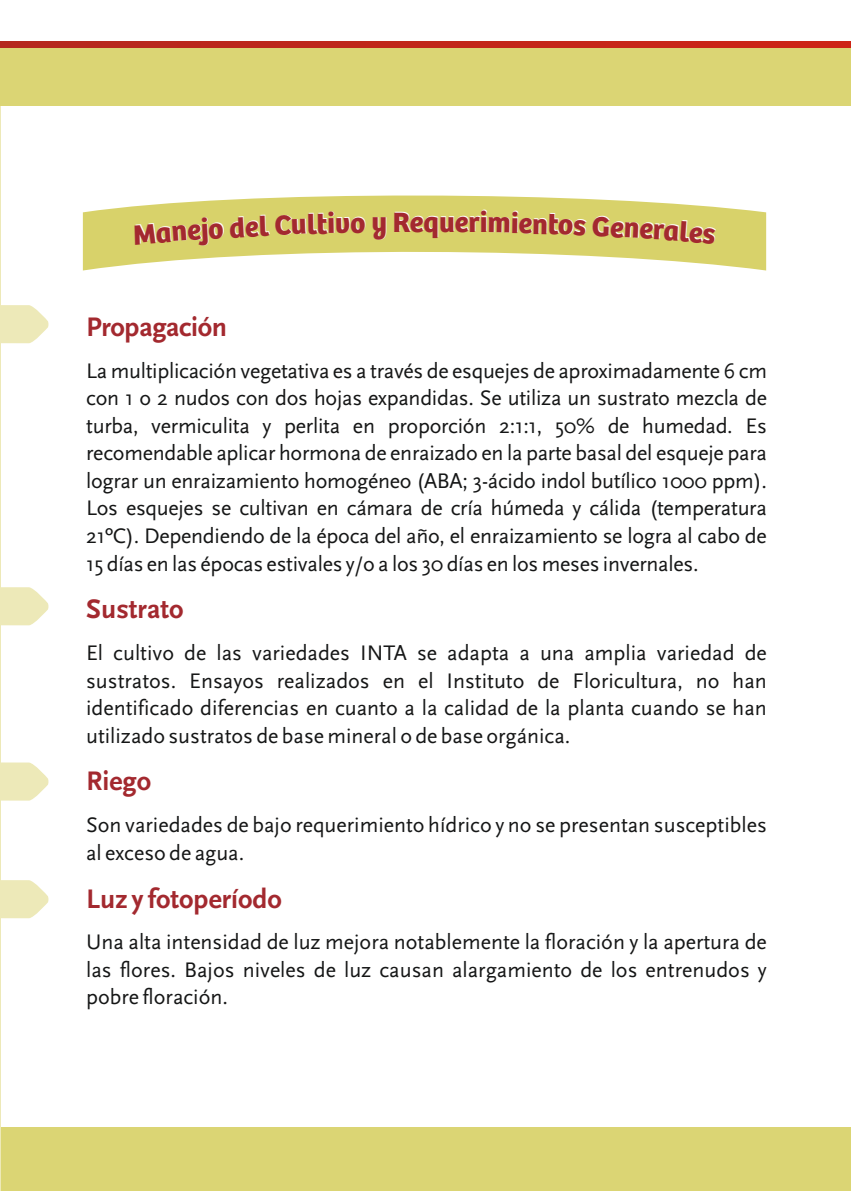
<style>
.page{position:relative;width:851px;height:1191px;background:#fff}
.page>*{position:absolute;margin:0;border:0;box-sizing:border-box;transform-origin:0 0}
.t1{font:700 29px "Bree";color:#a3292f}
.t2{font:700 28px "Scala Sans Pro";color:#a3292f}
.t3{font:22px/27.6px "Scala Sans Pro";color:#151616;text-align:justify}
</style>
<div class="page">
<div style="left:0;top:1127px;width:850px;height:64px;background:#dbd574"></div>
<svg style="left:83px;top:195px;width:683px;height:75px;fill:#d8d26a"></svg>
<hr style="left:0;top:45px;width:1px;height:1146px;background:#ede9b8">
<svg style="left:1px;top:305px;width:48px;height:38px"></svg>
<svg style="left:1px;top:587px;width:48px;height:38px"></svg>
<svg style="left:1px;top:762px;width:48px;height:38px"></svg>
<svg style="left:1px;top:880px;width:48px;height:38px"></svg>
<div style="left:0;top:42px;width:850px;height:64px;background:#dbd574"></div>
<div style="left:0;top:42px;width:850px;height:5px;background:#c1271a"></div>
<svg style="left:134px;top:223px;width:52px;height:21px"></svg>
<svg style="left:260px;top:215px;width:46px;height:21px"></svg>
<svg style="left:558px;top:216px;width:51px;height:21px"></svg>
<svg style="left:680px;top:220px;width:35px;height:24px"></svg>
<h1 class="t1" style="left:187px;top:219px;width:73px;rotate:-3deg">ejo de</h1>
<h1 class="t1" style="left:307px;top:213px;width:60px;rotate:-1deg">ltivo</h1>
<h1 class="t1" style="left:371px;top:211px;width:118px">y Requeri</h1>
<h1 class="t1" style="left:488px;top:212px;width:72px;rotate:1deg">mient</h1>
<h1 class="t1" style="left:611px;top:216px;width:71px;rotate:3deg">enera</h1>
<p class="t2" style="left:86px;top:315px;width:142px">Propagación</p>
<p class="t3" style="left:86px;top:358px;width:682px">La multiplicación vegetativa es a través de esquejes de aproximadamente 6 cm con 1 o 2 nudos con dos hojas expandidas. Se utiliza un sustrato mezcla de turba, vermiculita y perlita en proporción 2:1:1, 50% de humedad. Es recomendable aplicar hormona de enraizado en la parte basal del esqueje para lograr un enraizamiento homogéneo (ABA; 3-ácido indol butílico 1000 ppm).<br>Los esquejes se cultivan en cámara de cría húmeda y cálida (temperatura 21ºC). Dependiendo de la época del año, el enraizamiento se logra al cabo de 15 días en las épocas estivales y/o a los 30 días en los meses invernales.</p>
<p class="t2" style="left:86px;top:597px;width:99px">Sustrato</p>
<p class="t3" style="left:86px;top:641px;width:682px">El cultivo de las variedades INTA se adapta a una amplia variedad de sustratos. Ensayos realizados en el Instituto de Floricultura, no han identificado diferencias en cuanto a la calidad de la planta cuando se han utilizado sustratos de base mineral o de base orgánica.</p>
<p class="t2" style="left:86px;top:770px;width:67px">Riego</p>
<p class="t3" style="left:86px;top:813px;width:682px">Son variedades de bajo requerimiento hídrico y no se presentan susceptibles al exceso de agua.</p>
<p class="t2" style="left:86px;top:887px;width:197px">Luz y fotoperíodo</p>
<p class="t3" style="left:86px;top:930px;width:682px">Una alta intensidad de luz mejora notablemente la floración y la apertura de las flores. Bajos niveles de luz causan alargamiento de los entrenudos y pobre floración.</p>
</div>
